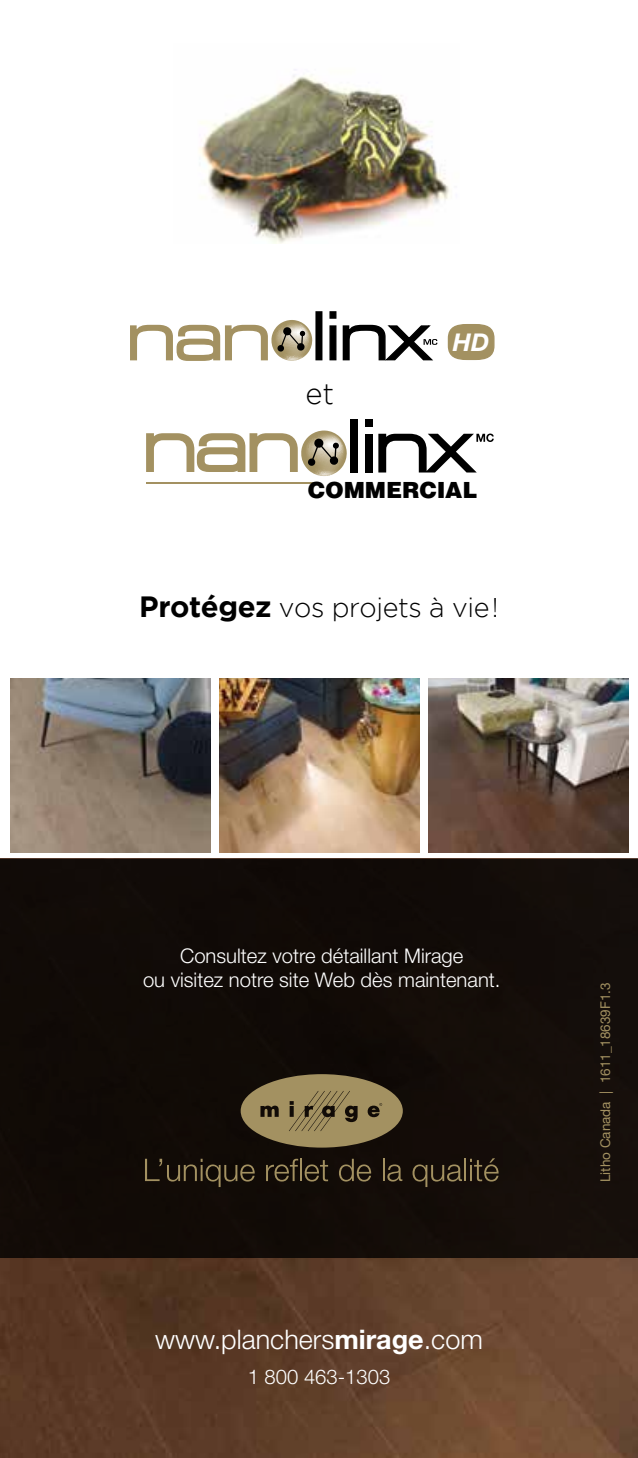
<style>
.page{position:relative;width:638px;height:1458px;background:#fff}
.page>*{position:absolute;margin:0;border:0;box-sizing:border-box;transform-origin:0 0}
.t1{font:300 29.25px "Gotham";color:#000}
.t2{font:300 27px "Gotham";letter-spacing:-.015em;color:#000}
.t3{font:300 27px "Helvetica Neue LT Std";color:#fff}
.t4{font:italic 700 24.53px "Helvetica Neue LT Std";color:#fff}
.t5{font:900 22.5px "Helvetica";letter-spacing:-.01em;color:#000}
.t6{font:300 20.25px/24.3px "Helvetica Neue LT Std";color:#fff;text-align:center}
.t7{font:13.5px "Helvetica Neue LT Std";color:#a39161}
.s1{font-weight:700;font-size:29.25px}
.s2{font-weight:700}
</style>
<div class="page">
<img style="left:0;top:1257px;width:638px;height:201px">
<img style="left:219px;top:678px;width:200px;height:174px">
<img style="left:11px;top:678px;width:200px;height:174px">
<img style="left:428px;top:678px;width:200px;height:174px">
<svg style="left:447px;top:324px;width:47px;height:37px"></svg>
<div style="left:450px;top:328px;width:42px;height:28px;background:#a39161;border-radius:10px"></div>
<div style="left:450px;top:327px;width:42px;height:30px;border:1px solid #a39161;border-radius:10px"></div>
<div style="left:316px;top:312px;width:6px;height:48px;background:#000"></div>
<div style="left:315px;top:311px;width:7px;height:49px;border:1px solid #000"></div>
<div style="left:330px;top:326px;width:6px;height:34px;background:#000"></div>
<svg style="left:331px;top:313px;width:3px;height:4px"></svg>
<div style="left:329px;top:325px;width:7px;height:35px;border:1px solid #000"></div>
<div style="left:329px;top:311px;width:7px;height:8px;border:1px solid #000"></div>
<svg style="left:342px;top:324px;width:95px;height:37px"></svg>
<svg style="left:130px;top:320px;width:182px;height:41px"></svg>
<div style="left:0;top:859px;width:638px;height:398px;background:#110b07"></div>
<img style="left:199px;top:69px;width:251px;height:174px">
<svg style="left:241px;top:1074px;width:162px;height:74px"></svg>
<svg style="left:145px;top:1159px;width:110px;height:28px"></svg>
<svg style="left:266px;top:1159px;width:32px;height:23px"></svg>
<hr style="left:300px;top:1159px;width:2px;height:22px;background:#a39161">
<svg style="left:305px;top:1160px;width:23px;height:22px"></svg>
<svg style="left:339px;top:1159px;width:32px;height:23px"></svg>
<hr style="left:382px;top:1159px;width:2px;height:22px;background:#a39161">
<svg style="left:387px;top:1164px;width:15px;height:18px"></svg>
<svg style="left:412px;top:1164px;width:50px;height:23px"></svg>
<hr style="left:464px;top:1159px;width:2px;height:22px;background:#a39161">
<svg style="left:470px;top:1158px;width:28px;height:24px"></svg>
<svg style="left:146px;top:431px;width:201px;height:45px"></svg>
<div style="left:350px;top:419px;width:8px;height:54px;background:#000"></div>
<div style="left:365px;top:419px;width:8px;height:8px;background:#000"></div>
<div style="left:365px;top:434px;width:8px;height:39px;background:#000"></div>
<svg style="left:378px;top:434px;width:116px;height:39px"></svg>
<hr style="left:146px;top:482px;width:169px;height:2px;background:#a39161">
<h1 class="t1" style="left:305px;top:377px;width:30px">et</h1>
<p class="t4" style="left:453px;top:327px;width:38px">HD</p>
<p class="t5" style="left:308px;top:477px;width:171px">COMMERCIAL</p>
<h2 class="t2" style="left:139px;top:593px;width:361px"><span class="s1">Protégez</span> vos projets à vie!</h2>
<p class="t6" style="left:143px;top:943px;width:359px">Consultez votre détaillant Mirage<br>ou visitez notre site Web dès maintenant.</p>
<h2 class="t3" style="left:155px;top:1323px;width:329px">www.planchers<span class="s2">mirage</span>.com</h2>
<p class="t6" style="left:248px;top:1364px;width:144px">1 800 463-1303</p>
<p class="t7" style="left:597px;top:1182px;width:201px;rotate:-90deg">Litho Canada | 1611_18639F1.3</p>
</div>
